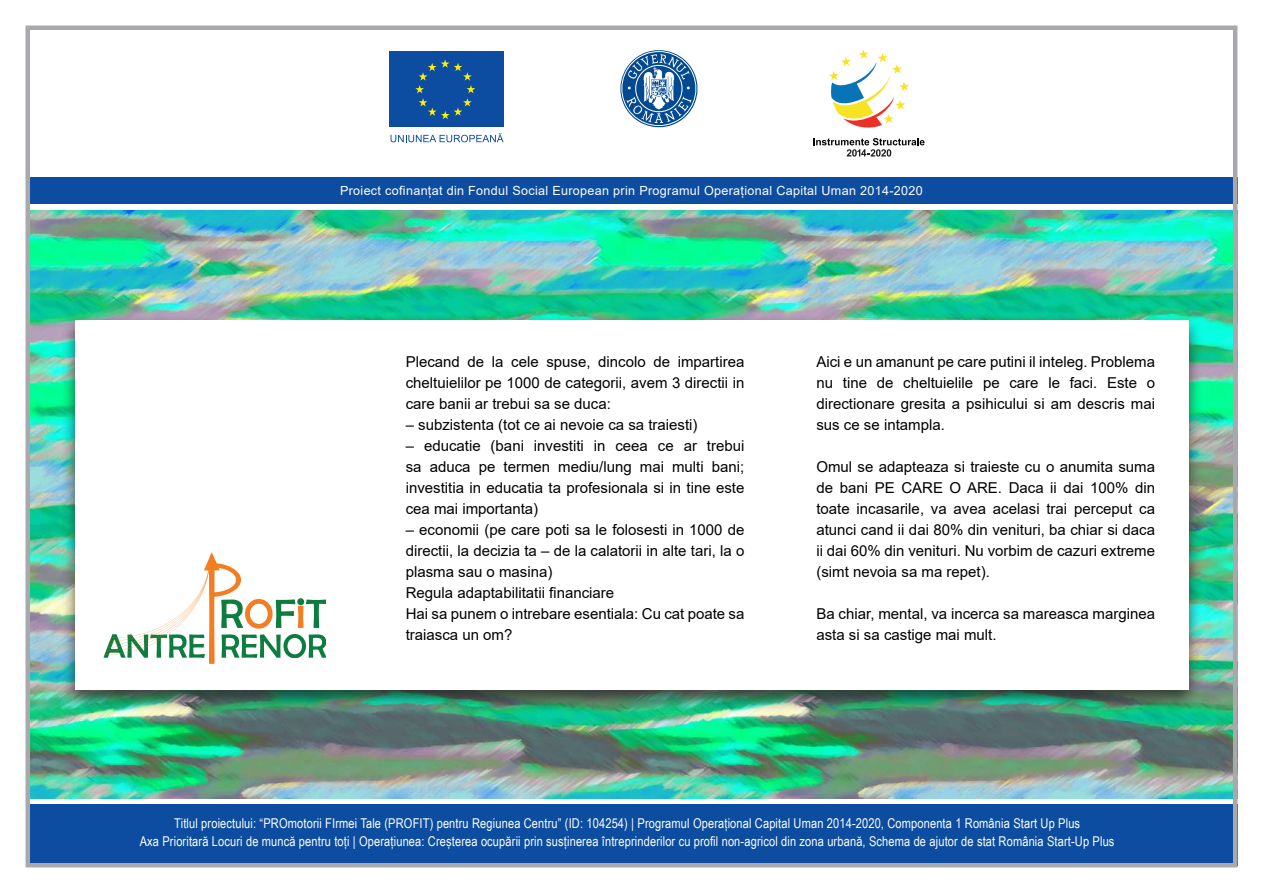
<style>
.page{position:relative;width:1263px;height:893px;background:#fff}
.page>*{position:absolute;margin:0;border:0;box-sizing:border-box;transform-origin:0 0}
.t1{font:15px/21px "Arial";color:#000;text-align:justify}
.t2{font:13.5px/18px "Arial Narrow";letter-spacing:.01em;color:#fff;text-align:center}
.t3{font:12.6px "Arial";letter-spacing:.025em;color:#fff}
</style>
<div class="page">
<img style="left:31px;top:210px;width:1201px;height:588px">
<div style="left:29px;top:805px;width:1208px;height:61px;background:#0d4da1"></div>
<svg style="left:829px;top:49px;width:80px;height:79px"></svg>
<svg style="left:813px;top:138px;width:111px;height:19px"></svg>
<div style="left:389px;top:51px;width:115px;height:76px;background:#0d4da1"></div>
<svg style="left:415px;top:59px;width:60px;height:60px"></svg>
<svg style="left:391px;top:133px;width:113px;height:9px"></svg>
<svg style="left:620px;top:50px;width:78px;height:78px"></svg>
<div style="left:29px;top:177px;width:1208px;height:27px;background:#0d4da1"></div>
<div style="left:26px;top:26px;width:1211px;height:841px;border:4px solid #a8a9ad"></div>
<div style="left:61px;top:314px;width:1141px;height:398px;background:#231f20;opacity:.75"></div>
<div style="left:75px;top:320px;width:1113px;height:370px;background:#fff"></div>
<svg style="left:104px;top:552px;width:221px;height:112px"></svg>
<p class="t3" style="left:340px;top:182px;width:584px">Proiect cofinanțat din Fondul Social European prin Programul Operațional Capital Uman 2014-2020</p>
<p class="t1" style="left:406px;top:351px;width:340px">Plecand de la cele spuse, dincolo de impartirea cheltuielilor pe 1000 de categorii, avem 3 directii in care banii ar trebui sa se duca:</p>
<p class="t1" style="left:406px;top:414px;width:293px">– subzistenta (tot ce ai nevoie ca sa traiesti)</p>
<p class="t1" style="left:406px;top:435px;width:340px">– educatie (bani investiti in ceea ce ar trebui sa aduca pe termen mediu/lung mai multi bani; investitia in educatia ta profesionala si in tine este cea mai importanta)</p>
<p class="t1" style="left:406px;top:519px;width:340px;text-align:left">– economii (pe care poti sa le folosesti in 1000 de directii, la decizia ta – de la calatorii in alte tari, la o plasma sau o masina)<br>Regula adaptabilitatii financiare<br>Hai sa punem o intrebare esentiala: Cu cat poate sa traiasca un om?</p>
<p class="t1" style="left:816px;top:351px;width:340px">Aici e un amanunt pe care putini il inteleg. Problema nu tine de cheltuielile pe care le faci. Este o directionare gresita a psihicului si am descris mai sus ce se intampla.</p>
<p class="t1" style="left:816px;top:456px;width:340px">Omul se adapteaza si traieste cu o anumita suma de bani PE CARE O ARE. Daca ii dai 100% din toate incasarile, va avea acelasi trai perceput ca atunci cand ii dai 80% din venituri, ba chiar si daca ii dai 60% din venituri. Nu vorbim de cazuri extreme (simt nevoia sa ma repet).</p>
<p class="t1" style="left:816px;top:603px;width:340px">Ba chiar, mental, va incerca sa mareasca marginea asta si sa castige mai mult.</p>
<p class="t2" style="left:140px;top:814px;width:976px">Titlul proiectului: “PROmotorii FIrmei Tale (PROFIT) pentru Regiunea Centru” (ID: 104254) | Programul Operațional Capital Uman 2014-2020, Componenta 1 România Start Up Plus<br>Axa Prioritară Locuri de muncă pentru toți | Operațiunea: Creșterea ocupării prin susținerea întreprinderilor cu profil non-agricol din zona urbană, Schema de ajutor de stat România Start-Up Plus</p>
</div>
